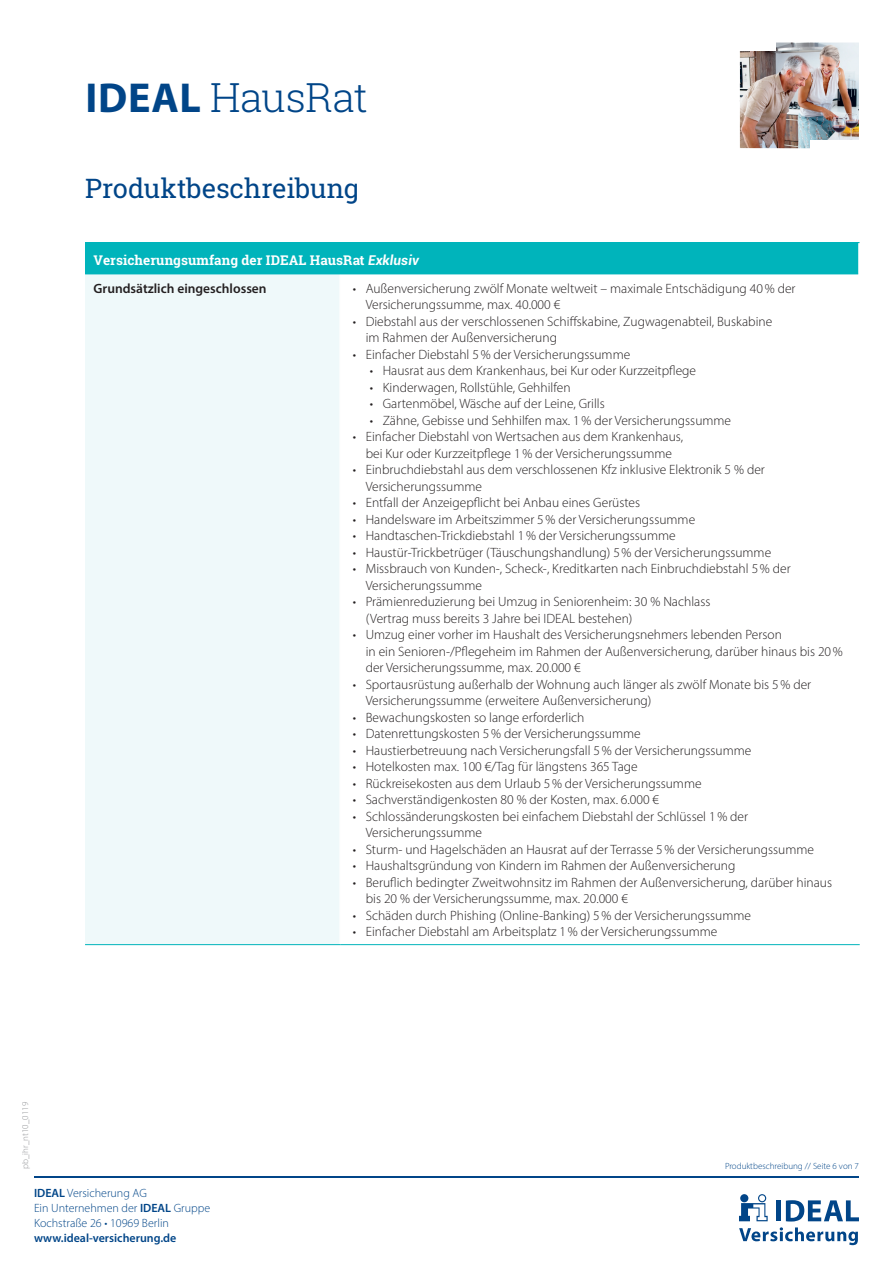
<style>
.page{position:relative;width:893px;height:1263px;background:#fff}
.page>*{position:absolute;margin:0;border:0;box-sizing:border-box;transform-origin:0 0}
.t1{font:300 40.5px "Roboto Slab";letter-spacing:-.01em;color:#014588}
.t2{font:27px "Roboto Slab";letter-spacing:-.01em;color:#014588}
.t3{font:300 13.5px/16.5px "Myriad Pro";color:#231f20}
.t4{font:700 13.5px "Roboto Slab";letter-spacing:.005em;color:#fff}
.t5{font:600 13.5px "Myriad Pro";color:#231f20}
.t6{font:300 12px/15px "Myriad Pro";color:#014588}
.t7{font:600 12px "Myriad Pro";color:#014588}
.t8{font:300 9px "Myriad Pro";color:#014588}
.t9{font:300 9px "Myriad Pro";letter-spacing:.005em;color:#939598}
.s1{font-family:"Myriad Pro";font-weight:700;font-size:42px}
.s2{font-family:"Roboto";font-style:italic}
.s3{font-weight:600}
</style>
<div class="page">
<img style="left:740px;top:43px;width:119px;height:105px">
<div style="left:810px;top:141px;width:83px;height:21px;background:#fff"></div>
<div style="left:693px;top:30px;width:83px;height:21px;background:#fff"></div>
<svg style="left:739px;top:1194px;width:29px;height:27px"></svg>
<div style="left:776px;top:1200px;width:5px;height:21px;background:#014588"></div>
<svg style="left:786px;top:1200px;width:73px;height:21px"></svg>
<svg style="left:739px;top:1227px;width:119px;height:18px"></svg>
<hr style="left:34px;top:1177px;width:825px;height:1px;background:#014588">
<div style="left:85px;top:243px;width:774px;height:31px;background:#00b4bb"></div>
<div style="left:85px;top:274px;width:255px;height:671px;background:#eff9fa"></div>
<hr style="left:339px;top:274px;width:2px;height:670px;background:#fff">
<hr style="left:85px;top:242px;width:255px;height:1px;background:#00b4bb">
<hr style="left:340px;top:242px;width:520px;height:1px;background:#00b4bb">
<hr style="left:85px;top:274px;width:255px;height:1px;background:#00b4bb">
<hr style="left:340px;top:274px;width:518px;height:1px;background:#00b4bb">
<hr style="left:85px;top:944px;width:255px;height:1px;background:#00b4bb">
<hr style="left:340px;top:944px;width:520px;height:1px;background:#00b4bb">
<hr style="left:858px;top:243px;width:2px;height:31px;background:#fff">
<h1 class="t1" style="left:85px;top:70px;width:284px"><span class="s1">IDEAL</span> HausRat</h1>
<h2 class="t2" style="left:85px;top:170px;width:276px">Produktbeschreibung</h2>
<p class="t4" style="left:94px;top:251px;width:327px">Versicherungsumfang der IDEAL HausRat <span class="s2">Exklusiv</span></p>
<p class="t5" style="left:94px;top:279px;width:175px">Grundsätzlich eingeschlossen</p>
<p class="t3" style="left:366px;top:280px;width:431px;text-indent:-13px">• Außenversicherung zwölf Monate weltweit – maximale Entschädigung 40% der<br>Versicherungssumme, max. 40.000 €</p>
<p class="t3" style="left:366px;top:313px;width:408px;text-indent:-13px">• Diebstahl aus der verschlossenen Schiffskabine, Zugwagenabteil, Buskabine im Rahmen der Außenversicherung</p>
<p class="t3" style="left:353px;top:346px;width:279px">• Einfacher Diebstahl 5% der Versicherungssumme</p>
<p class="t3" style="left:370px;top:362px;width:328px">• Hausrat aus dem Krankenhaus, bei Kur oder Kurzzeitpflege</p>
<p class="t3" style="left:370px;top:379px;width:202px">• Kinderwagen, Rollstühle, Gehhilfen</p>
<p class="t3" style="left:370px;top:395px;width:236px">• Gartenmöbel, Wäsche auf der Leine, Grills</p>
<p class="t3" style="left:370px;top:412px;width:363px">• Zähne, Gebisse und Sehhilfen max. 1% der Versicherungssumme</p>
<p class="t3" style="left:353px;top:428px;width:332px;text-align:center">• Einfacher Diebstahl von Wertsachen aus dem Krankenhaus, bei Kur oder Kurzzeitpflege 1% der Versicherungssumme</p>
<p class="t3" style="left:366px;top:461px;width:401px;text-indent:-13px">• Einbruchdiebstahl aus dem verschlossenen Kfz inklusive Elektronik 5 % der<br>Versicherungssumme</p>
<p class="t3" style="left:353px;top:494px;width:289px">• Entfall der Anzeigepflicht bei Anbau eines Gerüstes</p>
<p class="t3" style="left:353px;top:511px;width:344px">• Handelsware im Arbeitszimmer 5% der Versicherungssumme</p>
<p class="t3" style="left:353px;top:527px;width:324px">• Handtaschen-Trickdiebstahl 1% der Versicherungssumme</p>
<p class="t3" style="left:353px;top:544px;width:420px">• Haustür-Trickbetrüger (Täuschungshandlung) 5% der Versicherungssumme</p>
<p class="t3" style="left:366px;top:560px;width:426px;text-indent:-13px">• Missbrauch von Kunden-, Scheck-, Kreditkarten nach Einbruchdiebstahl 5% der<br>Versicherungssumme</p>
<p class="t3" style="left:366px;top:593px;width:346px;text-indent:-13px">• Prämienreduzierung bei Umzug in Seniorenheim: 30 % Nachlass (Vertrag muss bereits 3 Jahre bei IDEAL bestehen)</p>
<p class="t3" style="left:366px;top:626px;width:479px;text-indent:-13px">• Umzug einer vorher im Haushalt des Versicherungsnehmers lebenden Person<br>in ein Senioren-/Pflegeheim im Rahmen der Außenversicherung, darüber hinaus bis 20% der Versicherungssumme, max. 20.000 €</p>
<p class="t3" style="left:366px;top:676px;width:447px;text-indent:-13px">• Sportausrüstung außerhalb der Wohnung auch länger als zwölf Monate bis 5% der<br>Versicherungssumme (erweitere Außenversicherung)</p>
<p class="t3" style="left:353px;top:709px;width:233px">• Bewachungskosten so lange erforderlich</p>
<p class="t3" style="left:353px;top:725px;width:289px">• Datenrettungskosten 5% der Versicherungssumme</p>
<p class="t3" style="left:353px;top:742px;width:400px">• Haustierbetreuung nach Versicherungsfall 5% der Versicherungssumme</p>
<p class="t3" style="left:353px;top:758px;width:286px">• Hotelkosten max. 100 €/Tag für längstens 365 Tage</p>
<p class="t3" style="left:353px;top:775px;width:350px">• Rückreisekosten aus dem Urlaub 5% der Versicherungssumme</p>
<p class="t3" style="left:353px;top:791px;width:308px">• Sachverständigenkosten 80 % der Kosten, max. 6.000 €</p>
<p class="t3" style="left:366px;top:808px;width:384px;text-indent:-13px">• Schlossänderungskosten bei einfachem Diebstahl der Schlüssel 1% der<br>Versicherungssumme</p>
<p class="t3" style="left:353px;top:841px;width:463px">• Sturm- und Hagelschäden an Hausrat auf der Terrasse 5% der Versicherungssumme</p>
<p class="t3" style="left:353px;top:857px;width:384px">• Haushaltsgründung von Kindern im Rahmen der Außenversicherung</p>
<p class="t3" style="left:366px;top:874px;width:468px;text-indent:-13px">• Beruflich bedingter Zweitwohnsitz im Rahmen der Außenversicherung, darüber hinaus bis 20 % der Versicherungssumme, max. 20.000 €</p>
<p class="t3" style="left:353px;top:907px;width:400px">• Schäden durch Phishing (Online-Banking) 5% der Versicherungssumme</p>
<p class="t3" style="left:353px;top:923px;width:366px">• Einfacher Diebstahl am Arbeitsplatz 1% der Versicherungssumme</p>
<p class="t9" style="left:20px;top:1169px;width:69px;rotate:-90deg">pb_ihr_nt10_0119</p>
<p class="t8" style="left:725px;top:1161px;width:135px">Produktbeschreibung // Seite 6 von 7</p>
<p class="t6" style="left:34px;top:1185px;width:178px"><span class="s3">IDEAL</span> Versicherung AG<br>Ein Unternehmen der <span class="s3">IDEAL</span> Gruppe<br>Kochstraße 26 • 10969 Berlin</p>
<p class="t7" style="left:34px;top:1230px;width:144px">www.ideal-versicherung.de</p>
</div>
